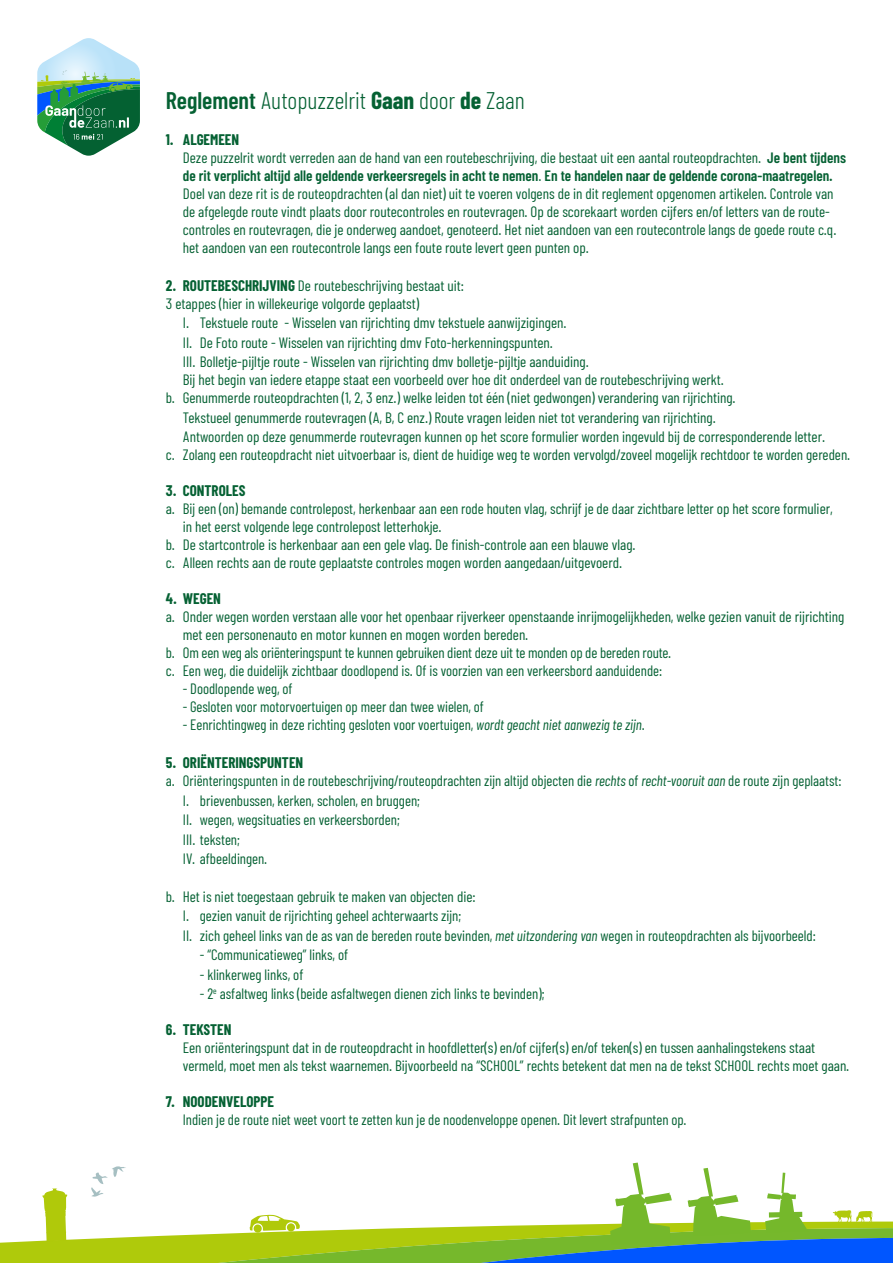
<style>
.page{position:relative;width:893px;height:1263px;background:#fff}
.page>*{position:absolute;margin:0;border:0;box-sizing:border-box;transform-origin:0 0}
.t1{font:300 24px "Barlow Condensed";color:#056133}
.t2{font:15px/18px "Barlow Condensed";color:#056133}
.t3{font:700 15px "Barlow Condensed";color:#056133}
.s1{font-weight:600}
.s2{font-weight:700}
.s3{font-style:italic}
</style>
<div class="page">
<svg style="left:37px;top:38px;width:103px;height:118px"></svg>
<svg style="left:0;top:1162px;width:893px;height:101px"></svg>
<h1 class="t1" style="left:166px;top:85px;width:361px"><span class="s1">Reglement</span> Autopuzzelrit <span class="s2">Gaan</span> door <span class="s2">de</span> Zaan</h1>
<p class="t2" style="left:183px;top:130px;width:665px;text-indent:-17px"><span class="s2">1. ALGEMEEN<br></span>Deze puzzelrit wordt verreden aan de hand van een routebeschrijving, die bestaat uit een aantal routeopdrachten. <span class="s1">Je bent tijdens de rit verplicht altijd alle geldende verkeersregels in acht te nemen</span>. <span class="s1">En te handelen naar de geldende corona-maatregelen.<br></span>Doel van deze rit is de routeopdrachten (al dan niet) uit te voeren volgens de in dit reglement opgenomen artikelen. Controle van de afgelegde route vindt plaats door routecontroles en routevragen. Op de scorekaart worden cijfers en/of letters van de route&shy;controles en routevragen, die je onderweg aandoet, genoteerd. Het niet aandoen van een routecontrole langs de goede route c.q. het aandoen van een routecontrole langs een foute route levert geen punten op.</p>
<p class="t2" style="left:166px;top:276px;width:300px"><span class="s2">2. ROUTEBESCHRIJVING</span> De routebeschrijving bestaat uit:<br>3 etappes (hier in willekeurige volgorde geplaatst)</p>
<p class="t2" style="left:183px;top:313px;width:408px;line-height:19.5px">I. Tekstuele route - Wisselen van rijrichting dmv tekstuele aanwijzigingen.<br>II. De Foto route - Wisselen van rijrichting dmv Foto-herkenningspunten.<br>III. Bolletje-pijltje route - Wisselen van rijrichting dmv bolletje-pijltje aanduiding.</p>
<p class="t2" style="left:166px;top:371px;width:571px;text-align:center">Bij het begin van iedere etappe staat een voorbeeld over hoe dit onderdeel van de routebeschrijving werkt.<br>b. Genummerde routeopdrachten (1, 2, 3 enz.) welke leiden tot één (niet gedwongen) verandering van rijrichting.</p>
<p class="t2" style="left:183px;top:407px;width:644px;line-height:19.5px">Tekstueel genummerde routevragen (A, B, C enz.) Route vragen leiden niet tot verandering van rijrichting.<br>Antwoorden op deze genummerde routevragen kunnen op het score formulier worden ingevuld bij de corresponderende letter.</p>
<p class="t2" style="left:166px;top:446px;width:686px">c. Zolang een routeopdracht niet uitvoerbaar is, dient de huidige weg te worden vervolgd/zoveel mogelijk rechtdoor te worden gereden.</p>
<p class="t3" style="left:166px;top:482px;width:81px">3. CONTROLES</p>
<p class="t2" style="left:166px;top:500px;width:668px">a. Bij een (on) bemande controlepost, herkenbaar aan een rode houten vlag, schrijf je de daar zichtbare letter op het score formulier,</p>
<p class="t2" style="left:183px;top:518px;width:260px">in het eerst volgende lege controlepost letterhokje.</p>
<p class="t2" style="left:166px;top:536px;width:471px">b. De startcontrole is herkenbaar aan een gele vlag. De finish-controle aan een blauwe vlag.</p>
<p class="t2" style="left:166px;top:554px;width:458px">c. Alleen rechts aan de route geplaatste controles mogen worden aangedaan/uitgevoerd.</p>
<p class="t3" style="left:166px;top:590px;width:57px">4. WEGEN</p>
<p class="t2" style="left:166px;top:608px;width:680px">a. Onder wegen worden verstaan alle voor het openbaar rijverkeer openstaande inrijmogelijkheden, welke gezien vanuit de rijrichting</p>
<p class="t2" style="left:183px;top:626px;width:347px">met een personenauto en motor kunnen en mogen worden bereden.</p>
<p class="t2" style="left:166px;top:644px;width:507px">b. Om een weg als oriënteringspunt te kunnen gebruiken dient deze uit te monden op de bereden route.</p>
<p class="t2" style="left:166px;top:662px;width:498px">c. Een weg, die duidelijk zichtbaar doodlopend is. Of is voorzien van een verkeersbord aanduidende:</p>
<p class="t2" style="left:166px;top:680px;width:128px">- Doodlopende weg, of</p>
<p class="t2" style="left:166px;top:698px;width:320px">- Gesloten voor motorvoertuigen op meer dan twee wielen, of</p>
<p class="t2" style="left:166px;top:716px;width:481px">- Eenrichtingweg in deze richting gesloten voor voertuigen, <span class="s3">wordt geacht niet aanwezig te zijn</span>.</p>
<p class="t2" style="left:166px;top:753px;width:677px"><span class="s2">5. ORIËNTERINGSPUNTEN<br></span>a. Oriënteringspunten in de routebeschrijving/routeopdrachten zijn altijd objecten die <span class="s3">rechts</span> of <span class="s3">recht-vooruit aan</span> de route zijn geplaatst:</p>
<p class="t2" style="left:183px;top:790px;width:239px;line-height:19.5px">I. brievenbussen, kerken, scholen, en bruggen;<br>II. wegen, wegsituaties en verkeersborden;<br>III. teksten;<br>IV. afbeeldingen.</p>
<p class="t2" style="left:183px;top:886px;width:634px;line-height:19.5px;text-indent:-17px">b. Het is niet toegestaan gebruik te maken van objecten die:<br>I. gezien vanuit de rijrichting geheel achterwaarts zijn;<br>II. zich geheel links van de as van de bereden route bevinden, <span class="s3">met uitzondering van</span> wegen in routeopdrachten als bijvoorbeeld:</p>
<p class="t2" style="left:183px;top:945px;width:167px">- “Communicatieweg” links, of</p>
<p class="t2" style="left:183px;top:965px;width:122px">- klinkerweg links, of</p>
<p class="t2" style="left:183px;top:984px;width:363px">- 2<sup>e</sup> asfaltweg links (beide asfaltwegen dienen zich links te bevinden);</p>
<p class="t3" style="left:166px;top:1020px;width:67px">6. TEKSTEN</p>
<p class="t2" style="left:183px;top:1038px;width:668px">Een oriënteringspunt dat in de routeopdracht in hoofdletter(s) en/of cijfer(s) en/of teken(s) en tussen aanhalingstekens staat vermeld, moet men als tekst waarnemen. Bijvoorbeeld na “SCHOOL” rechts betekent dat men na de tekst SCHOOL rechts moet gaan.</p>
<p class="t3" style="left:166px;top:1092px;width:110px">7. NOODENVELOPPE</p>
<p class="t2" style="left:183px;top:1110px;width:505px">Indien je de route niet weet voort te zetten kun je de noodenveloppe openen. Dit levert strafpunten op.</p>
</div>
